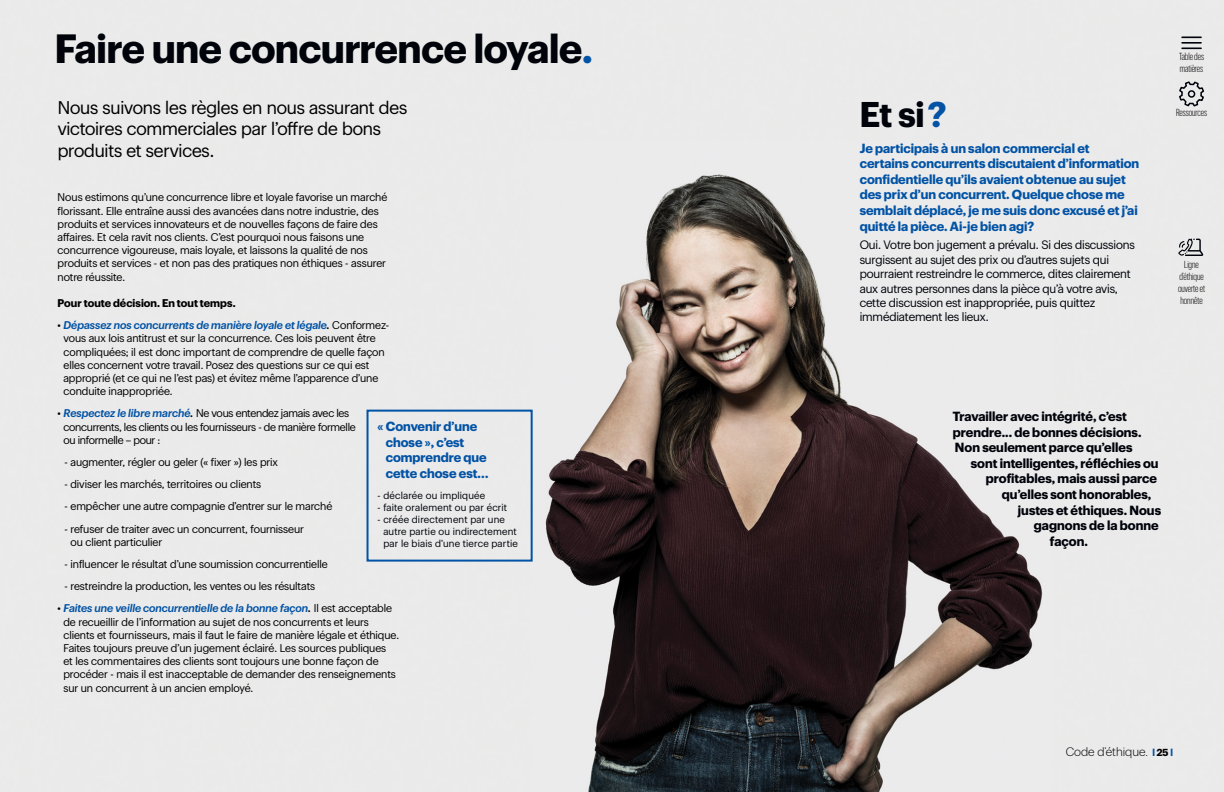
<style>
.page{position:relative;width:1224px;height:792px;background:#fff}
.page>*{position:absolute;margin:0;border:0;box-sizing:border-box;transform-origin:0 0}
.t1{font:700 40px "Human BBY 75";letter-spacing:-.005em;color:#00030a}
.t2{font:700 35px "Human BBY 75";color:#00030a}
.t3{font:18px/21.6px "Human BBY 55";letter-spacing:-.01em;color:#000}
.t4{font:700 13px/15.6px "Human BBY 75";color:#0253a5}
.t5{font:700 13px "Human BBY 75";letter-spacing:.005em;color:#00030a}
.t6{font:12px/14.4px "Human BBY 55";letter-spacing:-.01em;color:#00030a}
.t7{font:300 12px "Human BBY 45";color:#000}
.t8{font:11px/13.2px "Human BBY 55";letter-spacing:-.005em;color:#000}
.t9{font:11px/13.2px "Human BBY 55";letter-spacing:-.025em;color:#000}
.t10{font:italic 500 11px "Human BBY 66";color:#0253a5}
.t11{font:700 11px "Human BBY 75";letter-spacing:.005em;color:#000}
.t12{font:10px/12px "Human BBY 55";letter-spacing:.02em;color:#00030a}
.t13{font:300 10px/12px "Human BBY Condensed 47";color:#000}
.t14{font:700 10px "Human BBY 75";color:#0253a5}
.s1{color:#0253a5}
.s2{font-family:"Human BBY 55";font-weight:400;font-style:normal;color:#000}
.s3{color:#000}
.s4{font-family:"Human BBY 66";font-weight:500;font-style:italic;color:#0253a5}
.s5{font-family:"Human BBY 66";font-weight:500;font-style:italic}
</style>
<div class="page">
<img style="left:0;top:0;width:1224px;height:792px">
<hr style="left:1181px;top:36px;width:21px;height:2px;background:#00030a">
<hr style="left:1181px;top:42px;width:21px;height:2px;background:#00030a">
<hr style="left:1181px;top:47px;width:21px;height:2px;background:#00030a">
<svg style="left:1178px;top:80px;width:27px;height:28px"></svg>
<svg style="left:1178px;top:239px;width:25px;height:17px"></svg>
<div style="left:367px;top:410px;width:166px;height:152px;border:2px solid #0253a5"></div>
<h1 class="t1" style="left:55px;top:18px;width:539px">Faire une concurrence loyale<span class="s1">.</span></h1>
<h3 class="t3" style="left:58px;top:95px;width:351px">Nous suivons les règles en nous assurant des victoires commerciales par l’offre de bons produits et services.</h3>
<p class="t8" style="left:58px;top:190px;width:331px">Nous estimons qu’une concurrence libre et loyale favorise un marché florissant. Elle entraîne aussi des avancées dans notre industrie, des produits et services innovateurs et de nouvelles façons de faire des affaires. Et cela ravit nos clients. C’est pourquoi nous faisons une concurrence vigoureuse, mais loyale, et laissons la qualité de nos produits et services - et non pas des pratiques non éthiques - assurer notre réussite.</p>
<p class="t11" style="left:58px;top:295px;width:180px">Pour toute décision. En tout temps.</p>
<p class="t10" style="left:58px;top:317px;width:333px"><span class="s2">•</span> Dépassez nos concurrents de manière loyale et légale<span class="s3">.</span> <span class="s2">Conformez-</span></p>
<p class="t8" style="left:63px;top:331px;width:323px">vous aux lois antitrust et sur la concurrence. Ces lois peuvent être compliquées; il est donc important de comprendre de quelle façon elles concernent votre travail. Posez des questions sur ce qui est approprié (et ce qui ne l’est pas) et évitez même l’apparence d’une conduite inappropriée.</p>
<p class="t9" style="left:63px;top:406px;width:294px;text-indent:-6px">• <span class="s4">Respectez le libre marché</span><span class="s5">.</span> Ne vous entendez jamais avec les concurrents, les clients ou les fournisseurs - de manière formelle ou informelle – pour :</p>
<p class="t8" style="left:65px;top:455px;width:215px">- augmenter, régler ou geler (« fixer ») les prix</p>
<p class="t8" style="left:65px;top:477px;width:198px">- diviser les marchés, territoires ou clients</p>
<p class="t8" style="left:65px;top:499px;width:269px">- empêcher une autre compagnie d’entrer sur le marché</p>
<p class="t8" style="left:70px;top:521px;width:235px;text-indent:-6px">- refuser de traiter avec un concurrent, fournisseur ou client particulier</p>
<p class="t8" style="left:65px;top:557px;width:265px">- influencer le résultat d’une soumission concurrentielle</p>
<p class="t8" style="left:65px;top:579px;width:252px">- restreindre la production, les ventes ou les résultats</p>
<p class="t10" style="left:58px;top:600px;width:336px"><span class="s2">•</span> Faites une veille concurrentielle de la bonne façon<span class="s3">.</span> <span class="s2">Il est acceptable</span></p>
<p class="t8" style="left:63px;top:614px;width:337px">de recueillir de l’information au sujet de nos concurrents et leurs clients et fournisseurs, mais il faut le faire de manière légale et éthique.<br>Faites toujours preuve d’un jugement éclairé. Les sources publiques<br>et les commentaires des clients sont toujours une bonne façon de procéder - mais il est inacceptable de demander des renseignements sur un concurrent à un ancien employé.</p>
<p class="t4" style="left:386px;top:418px;width:104px;text-indent:-8px">« Convenir d’une chose », c’est comprendre que cette chose est…</p>
<p class="t12" style="left:378px;top:489px;width:109px">- déclarée ou impliquée</p>
<p class="t12" style="left:378px;top:501px;width:131px">- faite oralement ou par écrit</p>
<p class="t12" style="left:383px;top:513px;width:136px;text-indent:-6px">- créée directement par une autre partie ou indirectement par le biais d’une tierce partie</p>
<h2 class="t2" style="left:860px;top:88px;width:88px">Et si<span class="s1">?</span></h2>
<p class="t4" style="left:860px;top:139px;width:281px">Je participais à un salon commercial et certains concurrents discutaient d’information confidentielle qu’ils avaient obtenue au sujet des prix d’un concurrent. Quelque chose me semblait déplacé, je me suis donc excusé et j’ai quitté la pièce. Ai-je bien agi?</p>
<p class="t6" style="left:860px;top:237px;width:277px">Oui. Votre bon jugement a prévalu. Si des discussions surgissent au sujet des prix ou d’autres sujets qui pourraient restreindre le commerce, dites clairement aux autres personnes dans la pièce qu’à votre avis, cette discussion est inappropriée, puis quittez immédiatement les lieux.</p>
<p class="t13" style="left:1179px;top:50px;width:26px">Table des matières</p>
<p class="t13" style="left:1176px;top:106px;width:32px">Ressources</p>
<p class="t13" style="left:1178px;top:258px;width:29px;text-align:center">Ligne d’éthique ouverte et honnête</p>
<p class="t5" style="left:953px;top:406px;width:176px">Travailler avec intégrité, c’est</p>
<p class="t5" style="left:953px;top:422px;width:190px">prendre... de bonnes décisions.</p>
<p class="t5" style="left:955px;top:437px;width:179px">Non seulement parce qu’elles</p>
<p class="t5" style="left:971px;top:453px;width:189px">sont intelligentes, réfléchies ou</p>
<p class="t5" style="left:986px;top:469px;width:173px">profitables, mais aussi parce</p>
<p class="t5" style="left:1002px;top:484px;width:151px">qu’elles sont honorables,</p>
<p class="t5" style="left:1018px;top:500px;width:145px">justes et éthiques. Nous</p>
<p class="t5" style="left:1034px;top:515px;width:126px">gagnons de la bonne</p>
<p class="t5" style="left:1050px;top:531px;width:40px">façon.</p>
<p class="t7" style="left:1066px;top:743px;width:84px">Code d’éthique.</p>
<p class="t14" style="left:1153px;top:745px;width:22px">l <span class="s3">25</span> l</p>
</div>
